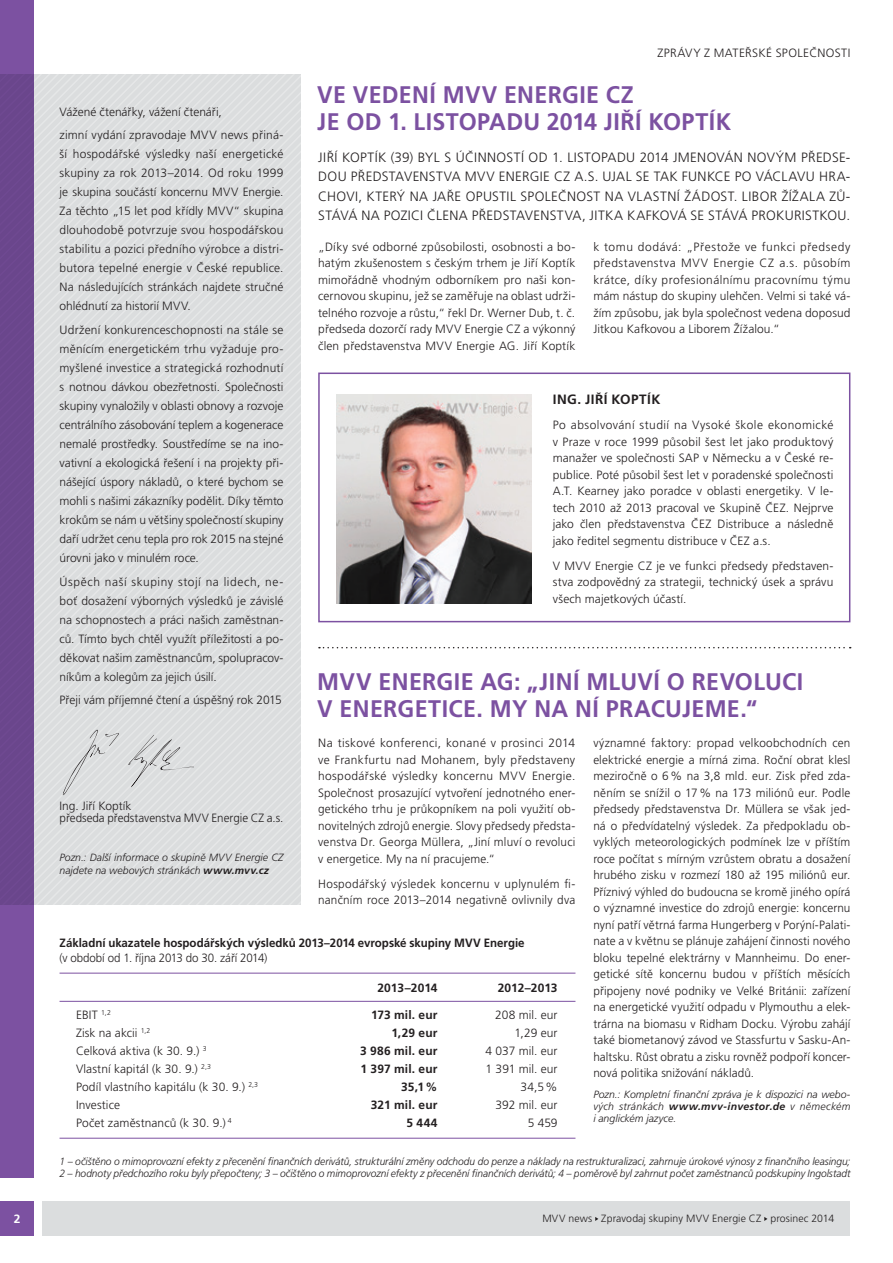
<style>
.page{position:relative;width:893px;height:1263px;background:#fff}
.page>*{position:absolute;margin:0;border:0;box-sizing:border-box;transform-origin:0 0}
.t1{font:700 24px/27px "Frutiger CE";letter-spacing:.015em;color:#7c51a1}
.t2{font:13.5px/19.5px "Frutiger CE Light";letter-spacing:.02em;color:#231f20;text-align:justify}
.t3{font:700 13.5px "Frutiger CE";letter-spacing:.035em;color:#231f20}
.t4{font:12px/16.5px "Frutiger CE Light";letter-spacing:.005em;color:#231f20;text-align:justify}
.t5{font:12px/16.5px "Frutiger CE Light";letter-spacing:.025em;color:#231f20}
.t6{font:700 12px "Frutiger CE";color:#231f20}
.t7{font:700 12px "Frutiger CE";color:#231f20;scale:.96 1}
.t8{font:12px "Frutiger CE Light";letter-spacing:.005em;color:#231f20;scale:.96 1}
.t9{font:12px "Frutiger CE Light";letter-spacing:.035em;color:#231f20}
.t10{font:700 12px "Frutiger CE";color:#fff}
.t11{font:italic 10.5px/12px "Frutiger CE Light";color:#231f20}
.t12{font:10.5px "Frutiger CE Light";letter-spacing:.01em;color:#231f20}
.s1{font-family:"Frutiger CE";font-weight:700}
</style>
<div class="page">
<div style="left:0;top:1202px;width:34px;height:34px;background:#7c51a1"></div>
<div style="left:43px;top:1202px;width:807px;height:34px;background:#dbddde"></div>
<svg style="left:34px;top:74px;width:266px;height:831px;background:#dddfe0"></svg>
<div style="left:0;top:0;width:34px;height:1178px;background:linear-gradient(to right,#704a93,#704a93)"></div>
<svg style="left:319px;top:647px;width:532px;height:1px"></svg>
<svg style="left:63px;top:662px;width:237px;height:243px;background:#dcdedf"></svg>
<div style="left:318px;top:372px;width:532px;height:250px;border:2px solid #7c51a1"></div>
<img style="left:337px;top:394px;width:195px;height:209px">
<hr style="left:60px;top:1001px;width:515px;height:1px;background:#7c51a1">
<hr style="left:60px;top:1138px;width:515px;height:1px;background:#7c51a1">
<hr style="left:60px;top:973px;width:515px;height:1px;background:#7c51a1">
<p class="t4" style="left:60px;top:103px;width:164px">Vážené čtenářky, vážení čtenáři,</p>
<p class="t4" style="left:60px;top:125px;width:225px;line-height:19px">zimní vydání zpravodaje MVV news přiná&shy;ší hospodářské výsledky naší energetické skupiny za rok 2013–2014. Od roku 1999 je skupina součástí koncernu MVV Energie.<br>Za těchto „15 let pod křídly MVV“ skupina dlouhodobě potvrzuje svou hospodářskou stabilitu a pozici předního výrobce a distri&shy;butora tepelné energie v České republice.<br>Na následujících stránkách najdete stručné ohlédnutí za historií MVV.</p>
<p class="t4" style="left:60px;top:320px;width:225px;line-height:19px">Udržení konkurenceschopnosti na stále se měnícím energetickém trhu vyžaduje pro&shy;myšlené investice a strategická rozhodnutí s notnou dávkou obezřetnosti. Společnosti skupiny vynaložily v oblasti obnovy a rozvoje centrálního zásobování teplem a kogenerace nemalé prostředky. Soustředíme se na ino&shy;vativní a ekologická řešení i na projekty při&shy;nášející úspory nákladů, o které bychom se mohli s našimi zákazníky podělit. Díky těmto krokům se nám u většiny společností skupiny daří udržet cenu tepla pro rok 2015 na stejné úrovni jako v minulém roce.</p>
<p class="t4" style="left:60px;top:572px;width:225px;line-height:19px">Úspěch naší skupiny stojí na lidech, ne&shy;boť dosažení výborných výsledků je závislé na schopnostech a práci našich zaměstnan&shy;ců. Tímto bych chtěl využít příležitosti a po&shy;děkovat našim zaměstnancům, spolupracov&shy;níkům a kolegům za jejich úsilí.</p>
<p class="t4" style="left:60px;top:692px;width:224px">Přeji vám příjemné čtení a úspěšný rok 2015</p>
<p class="t9" style="left:657px;top:46px;width:194px">ZPRÁVY Z MATEŘSKÉ SPOLEČNOSTI</p>
<p class="t1" style="left:317px;top:81px;width:415px">VE VEDENÍ MVV ENERGIE CZ<br>JE OD 1. LISTOPADU 2014 JIŘÍ KOPTÍK</p>
<p class="t2" style="left:318px;top:147px;width:534px">JIŘÍ KOPTÍK (39) BYL S ÚČINNOSTÍ OD 1. LISTOPADU 2014 JMENOVÁN NOVÝM PŘEDSE-DOU PŘEDSTAVENSTVA MVV ENERGIE CZ A.S. UJAL SE TAK FUNKCE PO VÁCLAVU HRA-CHOVI, KTERÝ NA JAŘE OPUSTIL SPOLEČNOST NA VLASTNÍ ŽÁDOST. LIBOR ŽÍŽALA ZŮ-STÁVÁ NA POZICI ČLENA PŘEDSTAVENSTVA, JITKA KAFKOVÁ SE STÁVÁ PROKURISTKOU.</p>
<p class="t4" style="left:318px;top:238px;width:259px">„Díky své odborné způsobilosti, osobnosti a bo&shy;hatým zkušenostem s českým trhem je Jiří Koptík mimořádně vhodným odborníkem pro naši kon&shy;cernovou skupinu, jež se zaměřuje na oblast udrži&shy;telného rozvoje a růstu,“ řekl Dr. Werner Dub, t. č. předseda dozorčí rady MVV Energie CZ a výkonný člen představenstva MVV Energie AG. Jiří Koptík</p>
<p class="t4" style="left:593px;top:238px;width:259px">k tomu dodává: „Přestože ve funkci předsedy představenstva MVV Energie CZ a.s. působím krátce, díky profesionálnímu pracovnímu týmu mám nástup do skupiny ulehčen. Velmi si také vá&shy;žím způsobu, jak byla společnost vedena doposud Jitkou Kafkovou a Liborem Žížalou.“</p>
<p class="t3" style="left:553px;top:392px;width:109px">ING. JIŘÍ KOPTÍK</p>
<p class="t4" style="left:553px;top:417px;width:282px">Po absolvování studií na Vysoké škole ekonomické v Praze v roce 1999 působil šest let jako produktový manažer ve společnosti SAP v Německu a v České re&shy;publice. Poté působil šest let v poradenské společnosti A.T. Kearney jako poradce v oblasti energetiky. V le&shy;tech 2010 až 2013 pracoval ve Skupině ČEZ. Nejprve jako člen představenstva ČEZ Distribuce a následně jako ředitel segmentu distribuce v ČEZ a.s.</p>
<p class="t4" style="left:553px;top:557px;width:282px">V MVV Energie CZ je ve funkci předsedy představen&shy;stva zodpovědný za strategii, technický úsek a správu všech majetkových účastí.</p>
<p class="t1" style="left:317px;top:668px;width:488px">MVV ENERGIE AG: „JINÍ MLUVÍ O REVOLUCI<br>V ENERGETICE. MY NA NÍ PRACUJEME.“</p>
<p class="t4" style="left:318px;top:735px;width:259px">Na tiskové konferenci, konané v prosinci 2014 ve Frankfurtu nad Mohanem, byly představeny hospodářské výsledky koncernu MVV Energie.<br>Společnost prosazující vytvoření jednotného ener&shy;getického trhu je průkopníkem na poli využití ob&shy;novitelných zdrojů energie. Slovy předsedy předsta&shy;venstva Dr. Georga Müllera, „Jiní mluví o revoluci v energetice. My na ní pracujeme.“</p>
<p class="t5" style="left:318px;top:875px;width:259px">Hospodářský výsledek koncernu v uplynulém fi&shy;nančním roce 2013–2014 negativně ovlivnily dva</p>
<p class="t4" style="left:593px;top:735px;width:259px">významné faktory: propad velkoobchodních cen elektrické energie a mírná zima. Roční obrat klesl meziročně o 6% na 3,8 mld. eur. Zisk před zda&shy;něním se snížil o 17% na 173 miliónů eur. Podle předsedy představenstva Dr. Müllera se však jed&shy;ná o předvídatelný výsledek. Za předpokladu ob&shy;vyklých meteorologických podmínek lze v příštím roce počítat s mírným vzrůstem obratu a dosažení hrubého zisku v rozmezí 180 až 195 miliónů eur.<br>Příznivý výhled do budoucna se kromě jiného opírá o významné investice do zdrojů energie: koncernu nyní patří větrná farma Hungerberg v Porýní-Palati&shy;nate a v květnu se plánuje zahájení činnosti nového bloku tepelné elektrárny v Mannheimu. Do ener&shy;getické sítě koncernu budou v příštích měsících připojeny nové podniky ve Velké Británii: zařízení na energetické využití odpadu v Plymouthu a elek&shy;trárna na biomasu v Ridham Docku. Výrobu zahájí také biometanový závod ve Stassfurtu v Sasku-An&shy;haltsku. Růst obratu a zisku rovněž podpoří koncer&shy;nová politika snižování nákladů.</p>
<p class="t11" style="left:593px;top:1088px;width:259px;text-align:justify">Pozn.: Kompletní finanční zpráva je k dispozici na webo&shy;vých stránkách <span class="s1">www.mvv-investor.de</span> v německém i anglickém jazyce.</p>
<p class="t4" style="left:60px;top:797px;width:74px">Ing. Jiří Koptík</p>
<p class="t4" style="left:60px;top:810px;width:225px">předseda představenstva MVV Energie CZ a.s.</p>
<p class="t11" style="left:60px;top:851px;width:225px;line-height:13px">Pozn.: Další informace o skupině MVV Energie CZ najdete na webových stránkách <span class="s1">www.mvv.cz</span></p>
<p class="t7" style="left:60px;top:936px;width:486px">Základní ukazatele hospodářských výsledků 2013–2014 evropské skupiny MVV Energie</p>
<p class="t8" style="left:60px;top:950px;width:218px">(v období od 1. října 2013 do 30. září 2014)</p>
<p class="t6" style="left:377px;top:981px;width:62px">2013–2014</p>
<p class="t6" style="left:498px;top:981px;width:61px">2012–2013</p>
<p class="t4" style="left:76px;top:1006px;width:36px">EBIT <sup>1,2</sup></p>
<p class="t6" style="left:371px;top:1008px;width:68px">173 mil. eur</p>
<p class="t4" style="left:495px;top:1006px;width:64px">208 mil. eur</p>
<p class="t4" style="left:76px;top:1024px;width:76px">Zisk na akcii <sup>1,2</sup></p>
<p class="t6" style="left:391px;top:1026px;width:48px">1,29 eur</p>
<p class="t4" style="left:514px;top:1024px;width:45px">1,29 eur</p>
<p class="t4" style="left:76px;top:1042px;width:132px">Celková aktiva (k 30. 9.) <sup>3</sup></p>
<p class="t6" style="left:360px;top:1044px;width:79px">3 986 mil. eur</p>
<p class="t4" style="left:486px;top:1042px;width:73px">4 037 mil. eur</p>
<p class="t4" style="left:76px;top:1060px;width:137px">Vlastní kapitál (k 30. 9.) <sup>2,3</sup></p>
<p class="t6" style="left:361px;top:1062px;width:78px">1 397 mil. eur</p>
<p class="t4" style="left:486px;top:1060px;width:73px">1 391 mil. eur</p>
<p class="t4" style="left:76px;top:1078px;width:184px">Podíl vlastního kapitálu (k 30. 9.) <sup>2,3</sup></p>
<p class="t6" style="left:401px;top:1080px;width:38px">35,1%</p>
<p class="t4" style="left:520px;top:1078px;width:39px">34,5%</p>
<p class="t4" style="left:76px;top:1096px;width:46px">Investice</p>
<p class="t6" style="left:371px;top:1098px;width:68px">321 mil. eur</p>
<p class="t4" style="left:495px;top:1096px;width:64px">392 mil. eur</p>
<p class="t4" style="left:76px;top:1114px;width:157px">Počet zaměstnanců (k 30. 9.) <sup>4</sup></p>
<p class="t6" style="left:406px;top:1116px;width:33px">5 444</p>
<p class="t4" style="left:528px;top:1114px;width:31px">5 459</p>
<p class="t11" style="left:60px;top:1155px;width:792px">1 – očištěno o mimoprovozní efekty z přecenění finančních derivátů, strukturální změny odchodu do penze a náklady na restrukturalizaci, zahrnuje úrokové výnosy z finančního leasingu;<br>2 – hodnoty předchozího roku byly přepočteny; 3 – očištěno o mimoprovozní efekty z přecenění finančních derivátů; 4 – poměrově byl zahrnut počet zaměstnanců podskupiny Ingolstadt</p>
<p class="t10" style="left:14px;top:1212px;width:8px">2</p>
<p class="t12" style="left:542px;top:1213px;width:293px">MVV news Zpravodaj skupiny MVV Energie CZ prosinec 2014</p>
</div>
